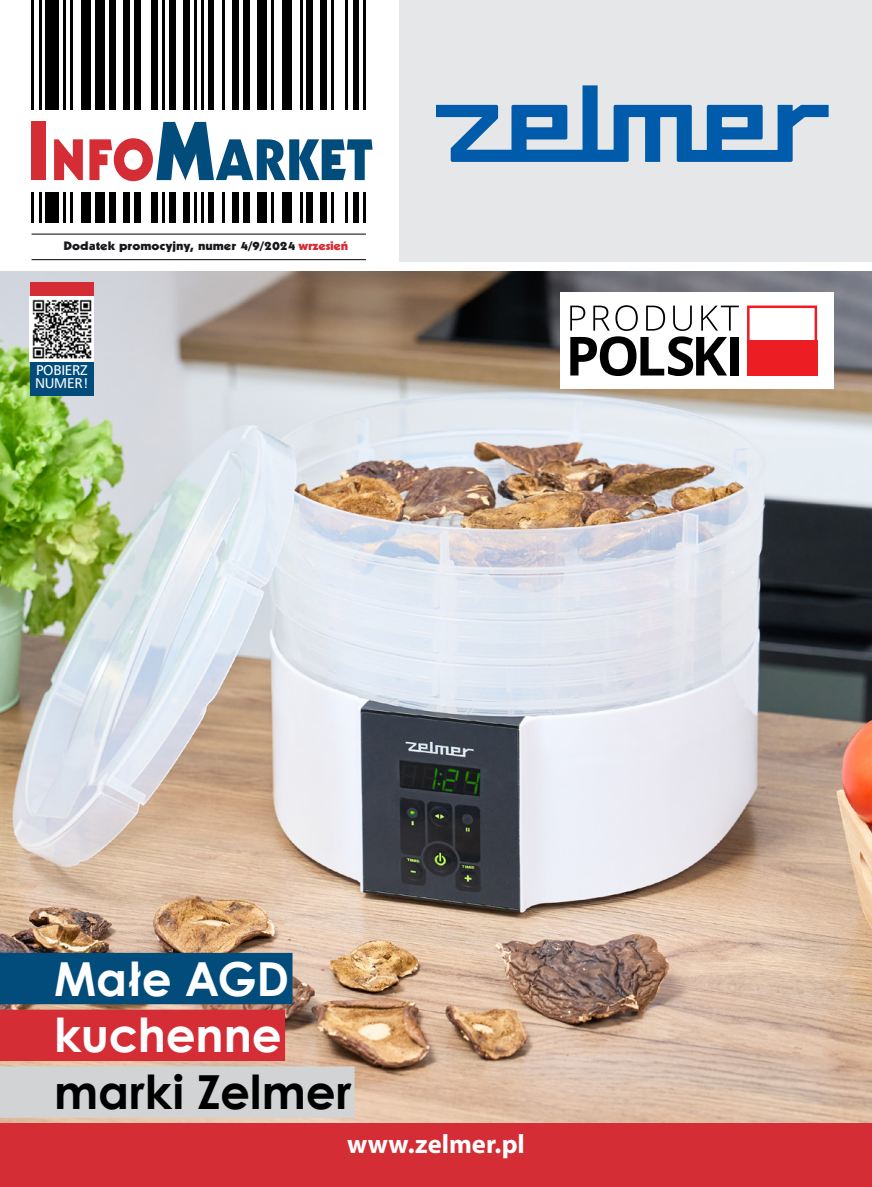
<style>
.page{position:relative;width:872px;height:1187px;background:#fff}
.page>*{position:absolute;margin:0;border:0;box-sizing:border-box;transform-origin:0 0}
.t1{font:56.85px "Geometric 231 Hv EU";color:#014c7a;scale:.95 1}
.t2{font:700 46.95px/56.7px "Century Gothic";letter-spacing:-.005em;color:#fff}
.t3{font:700 46.95px "Century Gothic";letter-spacing:.005em;color:#000}
.t4{font:700 26.55px "Myriad Pro";color:#fff}
.t5{font:14.25px/13.2px "Humnst 777 EU";letter-spacing:-.02em;color:#fff}
.t6{font:12px "Geometric 231 Hv EU";color:#19181d;scale:1.17 1}
.s1{font-size:81.3px;color:#d52d36}
.s2{color:#d52d36}
.s3{font-size:81.3px}
</style>
<div class="page">
<img style="left:0;top:272px;width:872px;height:851px">
<div style="left:0;top:1123px;width:872px;height:63px;background:#d52d36"></div>
<div style="left:399px;top:0;width:473px;height:261px;background:#e6e7e8"></div>
<hr style="left:32px;top:0;width:2px;height:109px;background:#000">
<hr style="left:39px;top:0;width:2px;height:109px;background:#000">
<div style="left:46px;top:0;width:13px;height:109px;background:#000"></div>
<hr style="left:64px;top:0;width:2px;height:109px;background:#000">
<hr style="left:70px;top:0;width:3px;height:109px;background:#000">
<div style="left:81px;top:0;width:10px;height:109px;background:#000"></div>
<div style="left:95px;top:0;width:10px;height:109px;background:#000"></div>
<div style="left:109px;top:0;width:6px;height:109px;background:#000"></div>
<div style="left:123px;top:0;width:7px;height:109px;background:#000"></div>
<div style="left:134px;top:0;width:6px;height:109px;background:#000"></div>
<div style="left:152px;top:0;width:6px;height:109px;background:#000"></div>
<hr style="left:162px;top:0;width:3px;height:109px;background:#000">
<div style="left:169px;top:0;width:6px;height:109px;background:#000"></div>
<div style="left:183px;top:0;width:6px;height:109px;background:#000"></div>
<hr style="left:194px;top:0;width:3px;height:109px;background:#000">
<hr style="left:201px;top:0;width:2px;height:109px;background:#000">
<div style="left:208px;top:0;width:6px;height:109px;background:#000"></div>
<hr style="left:222px;top:0;width:3px;height:109px;background:#000">
<div style="left:232px;top:0;width:7px;height:109px;background:#000"></div>
<div style="left:243px;top:0;width:6px;height:109px;background:#000"></div>
<div style="left:257px;top:0;width:10px;height:109px;background:#000"></div>
<hr style="left:271px;top:0;width:3px;height:109px;background:#000">
<div style="left:282px;top:0;width:10px;height:109px;background:#000"></div>
<hr style="left:300px;top:0;width:2px;height:109px;background:#000">
<div style="left:307px;top:0;width:6px;height:109px;background:#000"></div>
<div style="left:321px;top:0;width:6px;height:109px;background:#000"></div>
<hr style="left:331px;top:0;width:3px;height:109px;background:#000">
<hr style="left:345px;top:0;width:3px;height:109px;background:#000">
<div style="left:353px;top:0;width:6px;height:109px;background:#000"></div>
<hr style="left:363px;top:0;width:3px;height:109px;background:#000">
<hr style="left:32px;top:192px;width:2px;height:31px;background:#000">
<hr style="left:39px;top:192px;width:2px;height:31px;background:#000">
<div style="left:46px;top:192px;width:13px;height:31px;background:#000"></div>
<hr style="left:64px;top:192px;width:2px;height:31px;background:#000">
<hr style="left:70px;top:192px;width:3px;height:31px;background:#000">
<div style="left:81px;top:192px;width:10px;height:31px;background:#000"></div>
<div style="left:95px;top:192px;width:10px;height:31px;background:#000"></div>
<div style="left:109px;top:192px;width:6px;height:31px;background:#000"></div>
<div style="left:123px;top:192px;width:7px;height:31px;background:#000"></div>
<div style="left:134px;top:192px;width:6px;height:31px;background:#000"></div>
<div style="left:152px;top:192px;width:6px;height:31px;background:#000"></div>
<hr style="left:162px;top:192px;width:3px;height:31px;background:#000">
<div style="left:169px;top:192px;width:6px;height:31px;background:#000"></div>
<div style="left:183px;top:192px;width:6px;height:31px;background:#000"></div>
<hr style="left:194px;top:192px;width:3px;height:31px;background:#000">
<hr style="left:201px;top:192px;width:2px;height:31px;background:#000">
<div style="left:208px;top:192px;width:6px;height:31px;background:#000"></div>
<hr style="left:222px;top:192px;width:3px;height:31px;background:#000">
<div style="left:232px;top:192px;width:7px;height:31px;background:#000"></div>
<div style="left:243px;top:192px;width:6px;height:31px;background:#000"></div>
<div style="left:257px;top:192px;width:10px;height:31px;background:#000"></div>
<hr style="left:271px;top:192px;width:3px;height:31px;background:#000">
<div style="left:282px;top:192px;width:10px;height:31px;background:#000"></div>
<hr style="left:300px;top:192px;width:2px;height:31px;background:#000">
<div style="left:307px;top:192px;width:6px;height:31px;background:#000"></div>
<div style="left:321px;top:192px;width:6px;height:31px;background:#000"></div>
<hr style="left:331px;top:192px;width:3px;height:31px;background:#000">
<hr style="left:345px;top:192px;width:3px;height:31px;background:#000">
<div style="left:353px;top:192px;width:6px;height:31px;background:#000"></div>
<hr style="left:363px;top:192px;width:3px;height:31px;background:#000">
<hr style="left:32px;top:234px;width:334px;height:1px;background:#000">
<hr style="left:32px;top:259px;width:334px;height:1px;background:#000">
<div style="left:0;top:952px;width:292px;height:52px;background:#014c7a"></div>
<div style="left:0;top:1009px;width:285px;height:51px;background:#d52d36"></div>
<div style="left:0;top:1066px;width:354px;height:51px;background:#d1d3d4"></div>
<div style="left:30px;top:282px;width:64px;height:79px;background:#d52d36"></div>
<div style="left:30px;top:361px;width:64px;height:35px;background:#014c7a"></div>
<img style="left:30px;top:297px;width:64px;height:64px">
<svg style="left:436px;top:85px;width:392px;height:77px"></svg>
<div style="left:560px;top:292px;width:273px;height:96px;background:#fff"></div>
<svg style="left:570px;top:305px;width:169px;height:71px"></svg>
<div style="left:730px;top:337px;width:8px;height:38px;background:#000"></div>
<svg style="left:747px;top:305px;width:70px;height:35px"></svg>
<div style="left:747px;top:340px;width:70px;height:35px;background:#ed1d24"></div>
<h1 class="t1" style="left:26px;top:124px;width:366px"><span class="s1">I</span><span class="s2">NFO</span><span class="s3">M</span>ARKET</h1>
<p class="t6" style="left:64px;top:238px;width:245px">Dodatek promocyjny, numer 4/9/2024 <span class="s2">wrzesień</span></p>
<p class="t5" style="left:35px;top:363px;width:55px">POBIERZ<br>NUMER!</p>
<h2 class="t2" style="left:54px;top:948px;width:237px">Małe AGD kuchenne</h2>
<h2 class="t3" style="left:54px;top:1056px;width:299px">marki Zelmer</h2>
<h3 class="t4" style="left:347px;top:1126px;width:179px">www.zelmer.pl</h3>
</div>
